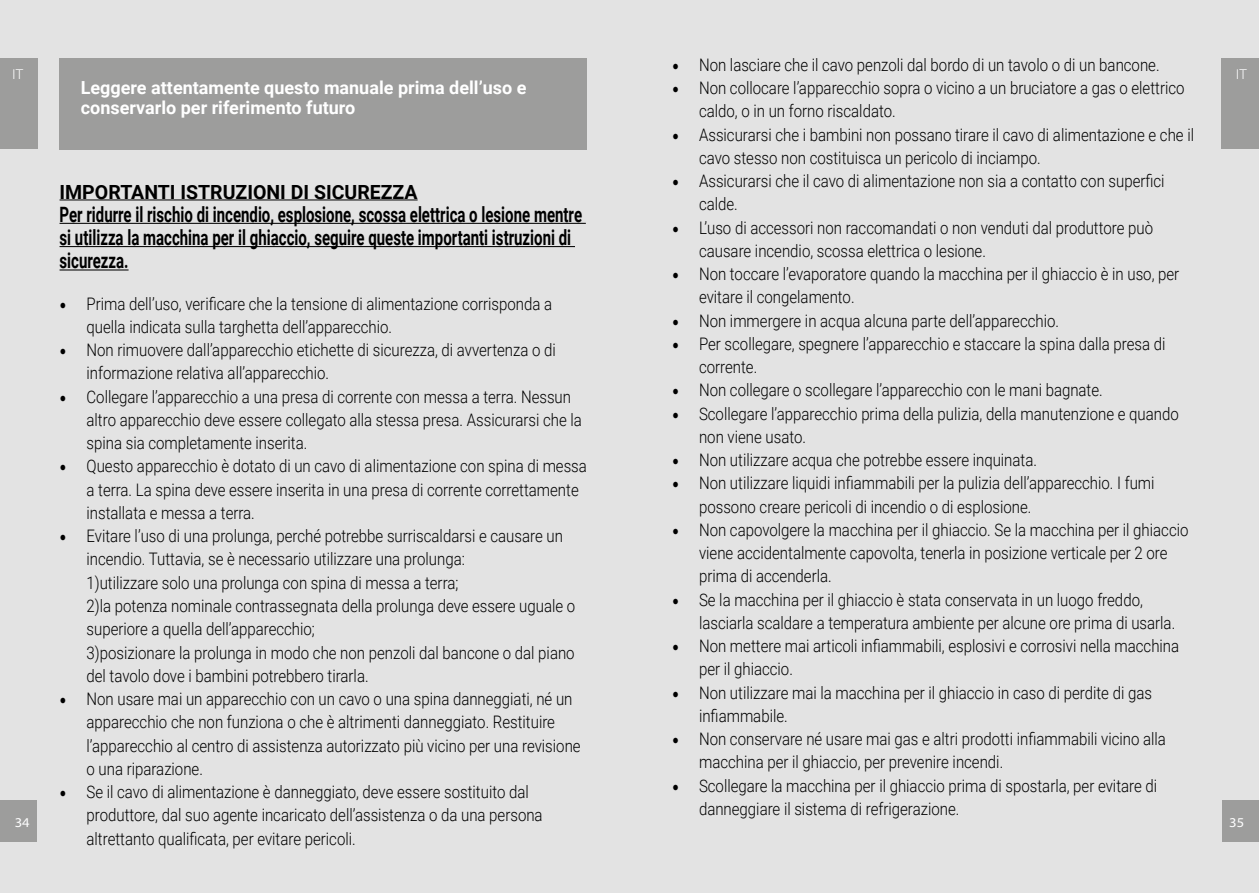
<style>
.page{position:relative;width:1259px;height:893px;background:#e3e3e3}
.page>*{position:absolute;margin:0;border:0;box-sizing:border-box;transform-origin:0 0}
.t1{font:700 21.15px/23.2px "Roboto";color:#000;scale:.71 1}
.t2{font:700 19.5px "Roboto";color:#000}
.t3{font:700 18px/19.5px "Roboto";color:#fff}
.t4{font:300 17.25px/23.2px "Roboto";color:#000;scale:.87 1}
.t5{font:13.5px "Myriad Variable Concept";color:#fff}
.t6{font:300 13.5px "Roboto";color:#fff}
.s1{font-family:"Minion Pro";font-weight:400;font-size:20.7px}
</style>
<div class="page">
<div style="left:0;top:801px;width:37px;height:41px;background:#9d9d9c"></div>
<div style="left:1221px;top:801px;width:38px;height:41px;background:#9d9d9c"></div>
<hr style="left:60px;top:199px;width:357px;height:1px;background:#000">
<hr style="left:60px;top:223px;width:526px;height:1px;background:#000">
<hr style="left:60px;top:246px;width:515px;height:1px;background:#000">
<hr style="left:60px;top:269px;width:69px;height:1px;background:#000">
<div style="left:0;top:58px;width:37px;height:91px;background:#9d9d9c"></div>
<div style="left:1221px;top:58px;width:38px;height:91px;background:#9d9d9c"></div>
<div style="left:60px;top:58px;width:527px;height:92px;background:#9d9d9c"></div>
<p class="t4" style="left:672px;top:52px;width:562px"><span class="s1">•</span> Non lasciare che il cavo penzoli dal bordo di un tavolo o di un bancone.</p>
<p class="t4" style="left:699px;top:76px;width:559px;text-indent:-27px"><span class="s1">•</span> Non collocare l’apparecchio sopra o vicino a un bruciatore a gas o elettrico caldo, o in un forno riscaldato.</p>
<p class="t4" style="left:699px;top:122px;width:570px;text-indent:-27px"><span class="s1">•</span> Assicurarsi che i bambini non possano tirare il cavo di alimentazione e che il cavo stesso non costituisca un pericolo di inciampo.</p>
<p class="t4" style="left:699px;top:169px;width:537px;text-indent:-27px"><span class="s1">•</span> Assicurarsi che il cavo di alimentazione non sia a contatto con superfici calde.</p>
<p class="t4" style="left:699px;top:215px;width:523px;text-indent:-27px"><span class="s1">•</span> L’uso di accessori non raccomandati o non venduti dal produttore può causare incendio, scossa elettrica o lesione.</p>
<p class="t4" style="left:699px;top:262px;width:553px;text-indent:-27px"><span class="s1">•</span> Non toccare l’evaporatore quando la macchina per il ghiaccio è in uso, per evitare il congelamento.</p>
<p class="t4" style="left:672px;top:308px;width:446px"><span class="s1">•</span> Non immergere in acqua alcuna parte dell’apparecchio.</p>
<p class="t4" style="left:699px;top:331px;width:537px;text-indent:-27px"><span class="s1">•</span> Per scollegare, spegnere l’apparecchio e staccare la spina dalla presa di corrente.</p>
<p class="t4" style="left:672px;top:378px;width:496px"><span class="s1">•</span> Non collegare o scollegare l’apparecchio con le mani bagnate.</p>
<p class="t4" style="left:699px;top:401px;width:553px;text-indent:-27px"><span class="s1">•</span> Scollegare l’apparecchio prima della pulizia, della manutenzione e quando non viene usato.</p>
<p class="t4" style="left:672px;top:448px;width:421px"><span class="s1">•</span> Non utilizzare acqua che potrebbe essere inquinata.</p>
<p class="t4" style="left:699px;top:471px;width:525px;text-indent:-27px"><span class="s1">•</span> Non utilizzare liquidi infiammabili per la pulizia dell’apparecchio. I fumi possono creare pericoli di incendio o di esplosione.</p>
<p class="t4" style="left:699px;top:517px;width:564px;text-indent:-27px"><span class="s1">•</span> Non capovolgere la macchina per il ghiaccio. Se la macchina per il ghiaccio viene accidentalmente capovolta, tenerla in posizione verticale per 2 ore prima di accenderla.</p>
<p class="t4" style="left:699px;top:587px;width:549px;text-indent:-27px"><span class="s1">•</span> Se la macchina per il ghiaccio è stata conservata in un luogo freddo, lasciarla scaldare a temperatura ambiente per alcune ore prima di usarla.</p>
<p class="t4" style="left:699px;top:634px;width:553px;text-indent:-27px"><span class="s1">•</span> Non mettere mai articoli infiammabili, esplosivi e corrosivi nella macchina per il ghiaccio.</p>
<p class="t4" style="left:699px;top:680px;width:522px;text-indent:-27px"><span class="s1">•</span> Non utilizzare mai la macchina per il ghiaccio in caso di perdite di gas infiammabile.</p>
<p class="t4" style="left:699px;top:727px;width:538px;text-indent:-27px"><span class="s1">•</span> Non conservare né usare mai gas e altri prodotti infiammabili vicino alla macchina per il ghiaccio, per prevenire incendi.</p>
<p class="t4" style="left:699px;top:773px;width:528px;text-indent:-27px"><span class="s1">•</span> Scollegare la macchina per il ghiaccio prima di spostarla, per evitare di danneggiare il sistema di refrigerazione.</p>
<p class="t6" style="left:12px;top:65px;width:13px">IT</p>
<p class="t6" style="left:1235px;top:65px;width:13px">IT</p>
<p class="t3" style="left:81px;top:77px;width:447px">Leggere attentamente questo manuale prima dell’uso e conservarlo per riferimento futuro</p>
<p class="t2" style="left:60px;top:178px;width:359px">IMPORTANTI ISTRUZIONI DI SICUREZZA</p>
<p class="t1" style="left:60px;top:202px;width:737px">Per ridurre il rischio di incendio, esplosione, scossa elettrica o lesione mentre si utilizza la macchina per il ghiaccio, seguire queste importanti istruzioni di sicurezza.</p>
<p class="t4" style="left:87px;top:291px;width:537px;text-indent:-27px"><span class="s1">•</span> Prima dell’uso, verificare che la tensione di alimentazione corrisponda a quella indicata sulla targhetta dell’apparecchio.</p>
<p class="t4" style="left:87px;top:338px;width:541px;text-indent:-27px"><span class="s1">•</span> Non rimuovere dall’apparecchio etichette di sicurezza, di avvertenza o di informazione relativa all’apparecchio.</p>
<p class="t4" style="left:87px;top:384px;width:571px;text-indent:-27px"><span class="s1">•</span> Collegare l’apparecchio a una presa di corrente con messa a terra. Nessun altro apparecchio deve essere collegato alla stessa presa. Assicurarsi che la spina sia completamente inserita.</p>
<p class="t4" style="left:87px;top:454px;width:576px;text-indent:-27px"><span class="s1">•</span> Questo apparecchio è dotato di un cavo di alimentazione con spina di messa a terra. La spina deve essere inserita in una presa di corrente correttamente installata e messa a terra.</p>
<p class="t4" style="left:87px;top:524px;width:563px;text-indent:-27px"><span class="s1">•</span> Evitare l’uso di una prolunga, perché potrebbe surriscaldarsi e causare un incendio. Tuttavia, se è necessario utilizzare una prolunga:<br>1)utilizzare solo una prolunga con spina di messa a terra;<br>2)la potenza nominale contrassegnata della prolunga deve essere uguale o superiore a quella dell’apparecchio;<br>3)posizionare la prolunga in modo che non penzoli dal bancone o dal piano del tavolo dove i bambini potrebbero tirarla.</p>
<p class="t4" style="left:87px;top:687px;width:569px;text-indent:-27px"><span class="s1">•</span> Non usare mai un apparecchio con un cavo o una spina danneggiati, né un apparecchio che non funziona o che è altrimenti danneggiato. Restituire l’apparecchio al centro di assistenza autorizzato più vicino per una revisione o una riparazione.</p>
<p class="t4" style="left:87px;top:780px;width:526px;text-indent:-27px"><span class="s1">•</span> Se il cavo di alimentazione è danneggiato, deve essere sostituito dal produttore, dal suo agente incaricato dell’assistenza o da una persona altrettanto qualificata, per evitare pericoli.</p>
<p class="t5" style="left:15px;top:814px;width:17px">34</p>
<p class="t5" style="left:1229px;top:814px;width:17px">35</p>
</div>
